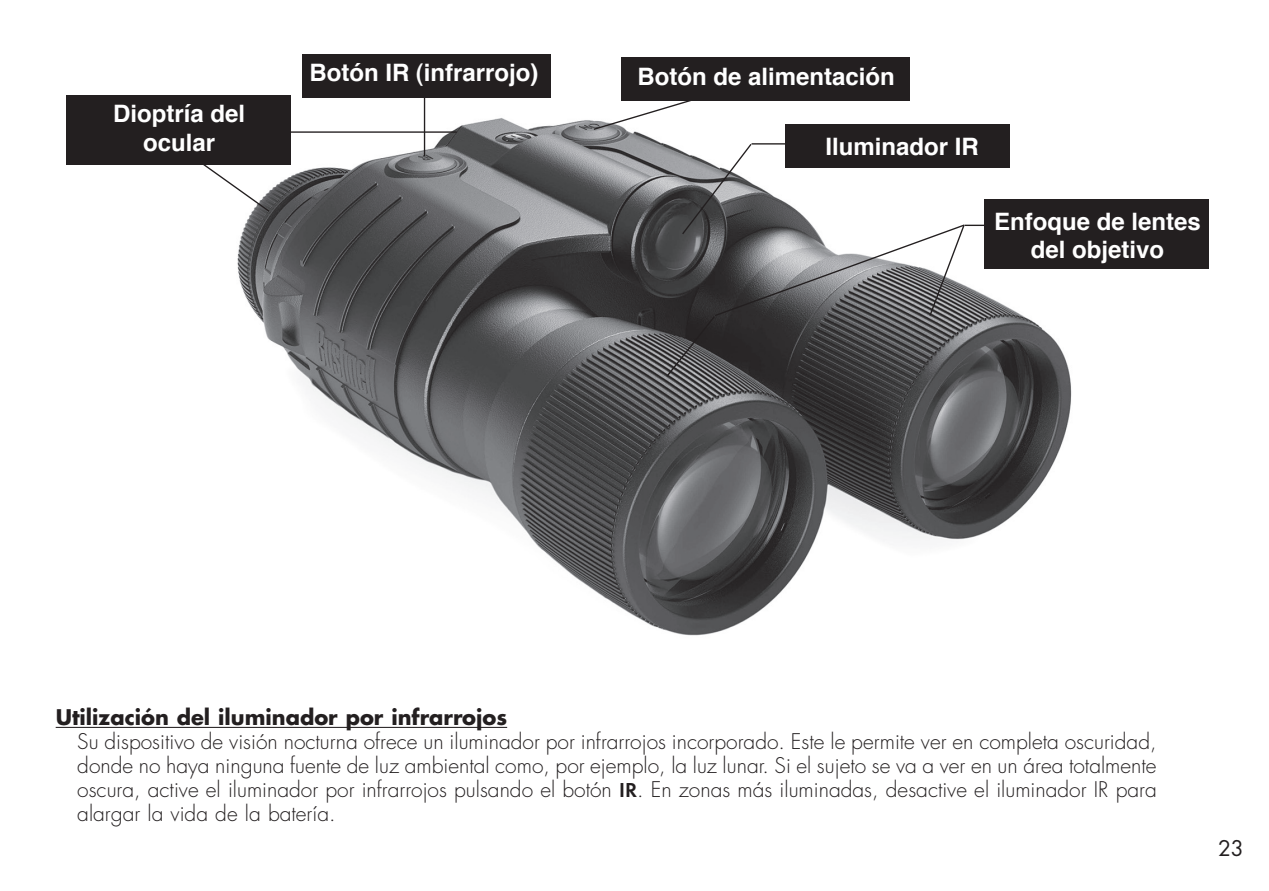
<style>
.page{position:relative;width:1269px;height:891px;background:#fff}
.page>*{position:absolute;margin:0;border:0;box-sizing:border-box;transform-origin:0 0}
.t1{font:700 24px/28.8px "Helvetica";color:#fff;text-align:center}
.t2{font:300 21px/24px "Futura";color:#231f20;text-align:justify}
.t3{font:700 21px "Futura";color:#231f20}
.t4{font:21px "Futura";color:#231f20}
.s1{font-family:"Futura Bld";font-weight:400}
</style>
<div class="page">
<img style="left:237px;top:86px;width:835px;height:550px">
<svg style="left:592px;top:95px;width:111px;height:36px"></svg>
<hr style="left:424px;top:95px;width:1px;height:61px;background:#231f20">
<svg style="left:198px;top:164px;width:73px;height:49px"></svg>
<hr style="left:291px;top:131px;width:166px;height:2px;background:#231f20">
<svg style="left:665px;top:142px;width:323px;height:236px"></svg>
<hr style="left:56px;top:727px;width:451px;height:1px;background:#231f20">
<div style="left:622px;top:58px;width:288px;height:43px;background:#231f20"></div>
<div style="left:303px;top:54px;width:248px;height:43px;background:#231f20"></div>
<div style="left:786px;top:125px;width:224px;height:43px;background:#231f20"></div>
<div style="left:984px;top:199px;width:225px;height:70px;background:#231f20"></div>
<div style="left:66px;top:95px;width:225px;height:69px;background:#231f20"></div>
<p class="t1" style="left:113px;top:100px;width:134px">Dioptría del ocular</p>
<p class="t1" style="left:309px;top:59px;width:231px">Botón IR (infrarrojo)</p>
<p class="t1" style="left:638px;top:62px;width:259px">Botón de alimentación</p>
<p class="t1" style="left:825px;top:132px;width:155px">Iluminador IR</p>
<p class="t1" style="left:994px;top:207px;width:208px">Enfoque de lentes del objetivo</p>
<p class="t3" style="left:56px;top:703px;width:453px">Utilización del iluminador por infrarrojos</p>
<p class="t2" style="left:77px;top:730px;width:1081px">Su dispositivo de visión nocturna ofrece un iluminador por infrarrojos incorporado. Este le permite ver en completa oscuridad, donde no haya ninguna fuente de luz ambiental como, por ejemplo, la luz lunar. Si el sujeto se va a ver en un área totalmente oscura, active el iluminador por infrarrojos pulsando el botón <span class="s1">IR</span>. En zonas más iluminadas, desactive el iluminador IR para alargar la vida de la batería.</p>
<p class="t4" style="left:1218px;top:835px;width:27px">23</p>
</div>
